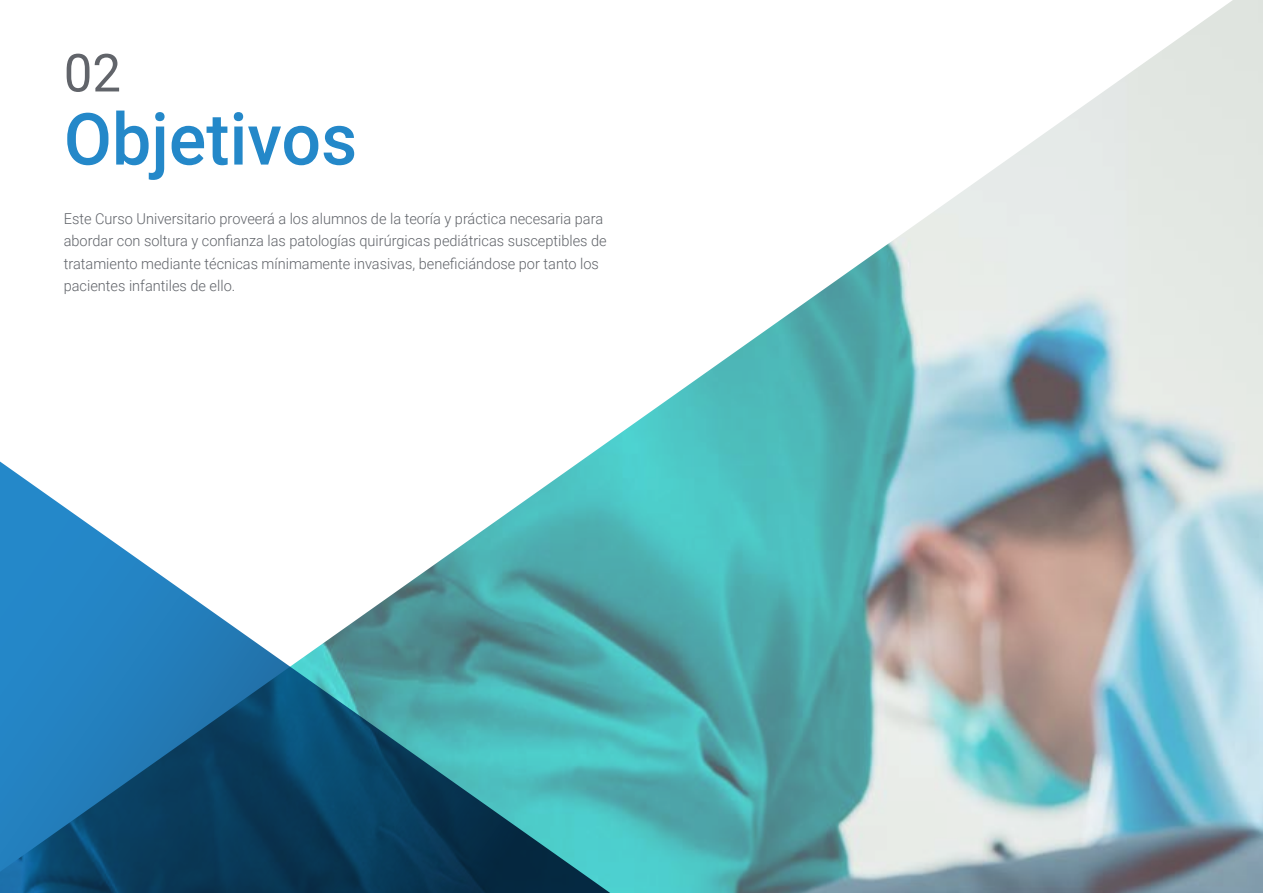
<style>
.page{position:relative;width:1263px;height:893px;background:#fff}
.page>*{position:absolute;margin:0;border:0;box-sizing:border-box;transform-origin:0 0}
.t1{font:500 72px "Roboto";color:#2488c9}
.t2{font:52.5px "Roboto";color:#61646a}
.t3{font:300 15px/22.5px "Roboto";color:#61646a}
</style>
<div class="page">
<img style="left:602px;top:0;width:661px;height:893px">
<svg style="left:0;top:446px;width:640px;height:447px"></svg>
<h2 class="t2" style="left:64px;top:36px;width:59px">02</h2>
<h1 class="t1" style="left:64px;top:89px;width:295px">Objetivos</h1>
<p class="t3" style="left:64px;top:207px;width:544px">Este Curso Universitario proveerá a los alumnos de la teoría y práctica necesaria para abordar con soltura y confianza las patologías quirúrgicas pediátricas susceptibles de tratamiento mediante técnicas mínimamente invasivas, beneficiándose por tanto los pacientes infantiles de ello.</p>
</div>
